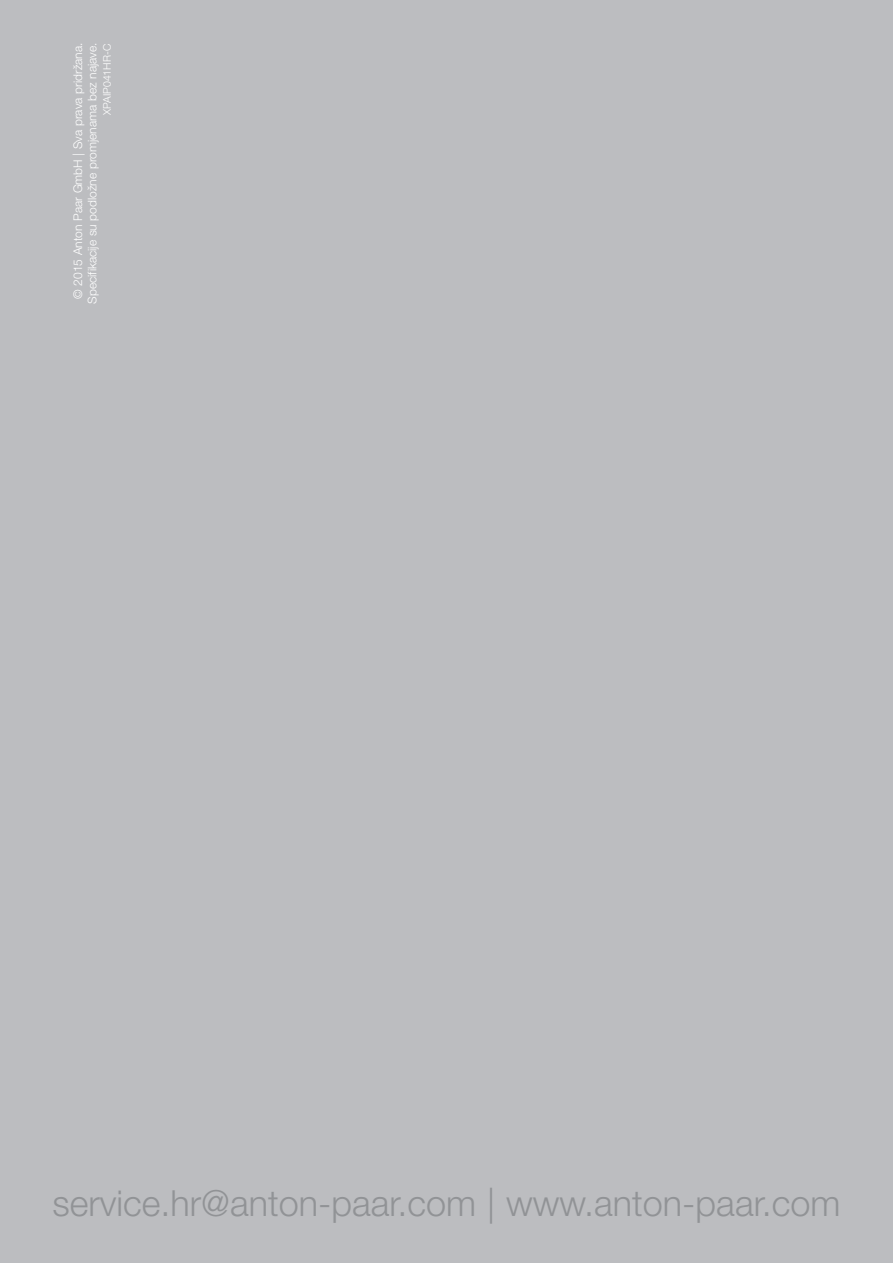
<style>
.page{position:relative;width:893px;height:1263px;background:#bcbdc0}
.page>*{position:absolute;margin:0;border:0;box-sizing:border-box;transform-origin:0 0}
.t1{font:300 36px "Helvetica Neue CE";color:#919396}
.t2{font:300 12px/14.4px "Helvetica Neue CE";color:#fff;text-align:center}
.t3{font:300 10.5px "Helvetica Neue CE";color:#fff}
</style>
<div class="page">
<hr style="left:892px;top:0;width:1px;height:1263px;background:#d2161e">
<p class="t2" style="left:71px;top:304px;width:263px;rotate:-90deg">© 2015 Anton Paar GmbH | Sva prava pridržana.<br>Specifikacije su podložne promjenama bez najave.</p>
<p class="t3" style="left:101px;top:115px;width:72px;rotate:-90deg">XPAIP041HR-C</p>
<h1 class="t1" style="left:53px;top:1181px;width:789px">service.hr@anton-paar.com | www.anton-paar.com</h1>
</div>
